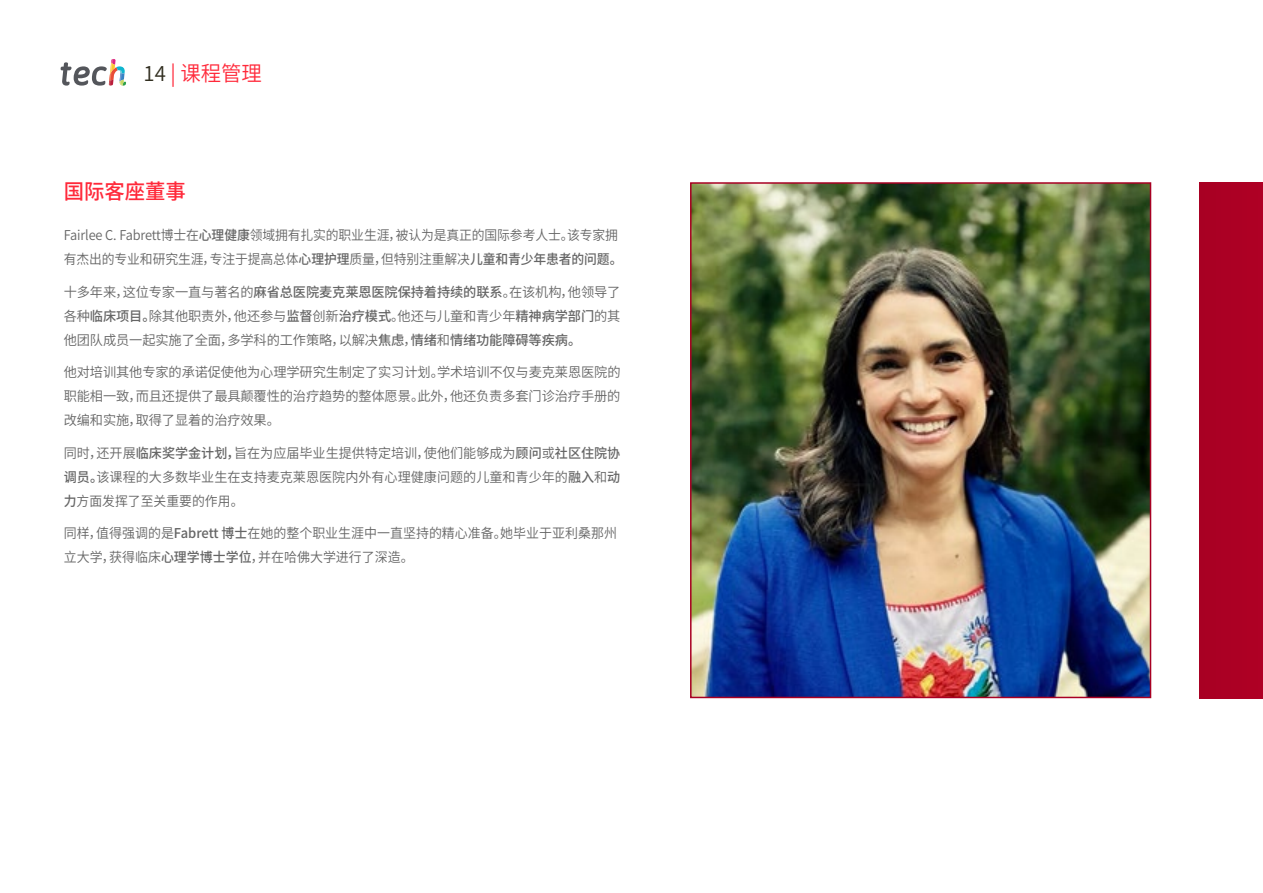
<style>
.page{position:relative;width:1263px;height:893px;background:#fff}
.page>*{position:absolute;margin:0;border:0;box-sizing:border-box;transform-origin:0 0}
.t1{font:21px "Source Han Sans CN";color:#ff293a}
.t2{font:500 21px "Source Han Sans CN";color:#ff293a}
.t3{font:13.5px/24px "Source Han Sans CN";letter-spacing:-.01em;color:#656565;text-align:justify}
.t4{font:13.5px/24px "Source Han Sans CN";letter-spacing:-.01em;color:#656565;scale:.95 1}
.t5{font:13.5px/24px "Source Han Sans CN";letter-spacing:-.01em;color:#656565;scale:.96 1}
.s1{color:#312e20}
.s2{font-weight:500}
</style>
<div class="page">
<div style="left:1199px;top:182px;width:64px;height:516px;background:#ab0024"></div>
<img style="left:693px;top:185px;width:455px;height:510px">
<div style="left:690px;top:182px;width:461px;height:516px;border:2px solid #a80023"></div>
<svg style="left:61px;top:59px;width:65px;height:27px"></svg>
<h1 class="t1" style="left:144px;top:61px;width:120px"><span class="s1">14</span> | 课程管理</h1>
<h1 class="t2" style="left:64px;top:179px;width:124px">国际客座董事</h1>
<p class="t4" style="left:64px;top:224px;width:590px">Fairlee C. Fabrett博士在<span class="s2">心理健康</span>领域拥有扎实的职业生涯，被认为是真正的国际参考人士。该专家拥有杰出的专业和研究生涯，专注于提高总体<span class="s2">心理护理</span>质量，但特别注重解决<span class="s2">儿童和青少年患者的问题。</span></p>
<p class="t3" style="left:64px;top:280px;width:558px">十多年来，这位专家一直与著名的<span class="s2">麻省总医院麦克莱恩医院保持着持续的联系</span>。在该机构，他领导了各种<span class="s2">临床项目。</span>除其他职责外，他还参与<span class="s2">监督</span>创新<span class="s2">治疗模式</span>。他还与儿童和青少年<span class="s2">精神病学部门</span>的其他团队成员一起实施了全面，多学科的工作策略，以解决<span class="s2">焦虑</span>，<span class="s2">情绪</span>和<span class="s2">情绪功能障碍等疾病。</span></p>
<p class="t3" style="left:64px;top:361px;width:558px">他对培训其他专家的承诺促使他为心理学研究生制定了实习计划。学术培训不仅与麦克莱恩医院的职能相一致，而且还提供了最具颠覆性的治疗趋势的整体愿景。此外，他还负责多套门诊治疗手册的改编和实施，取得了显着的治疗效果。</p>
<p class="t3" style="left:64px;top:441px;width:558px">同时，还开展<span class="s2">临床奖学金计划，</span>旨在为应届毕业生提供特定培训，使他们能够成为<span class="s2">顾问</span>或<span class="s2">社区住院协调员。</span>该课程的大多数毕业生在支持麦克莱恩医院内外有心理健康问题的儿童和青少年的<span class="s2">融入</span>和<span class="s2">动力</span>方面发挥了至关重要的作用。</p>
<p class="t5" style="left:64px;top:522px;width:578px">同样，值得强调的是<span class="s2">Fabrett 博士</span>在她的整个职业生涯中一直坚持的精心准备。她毕业于亚利桑那州立大学，获得临床<span class="s2">心理学博士学位</span>，并在哈佛大学进行了深造。</p>
</div>
